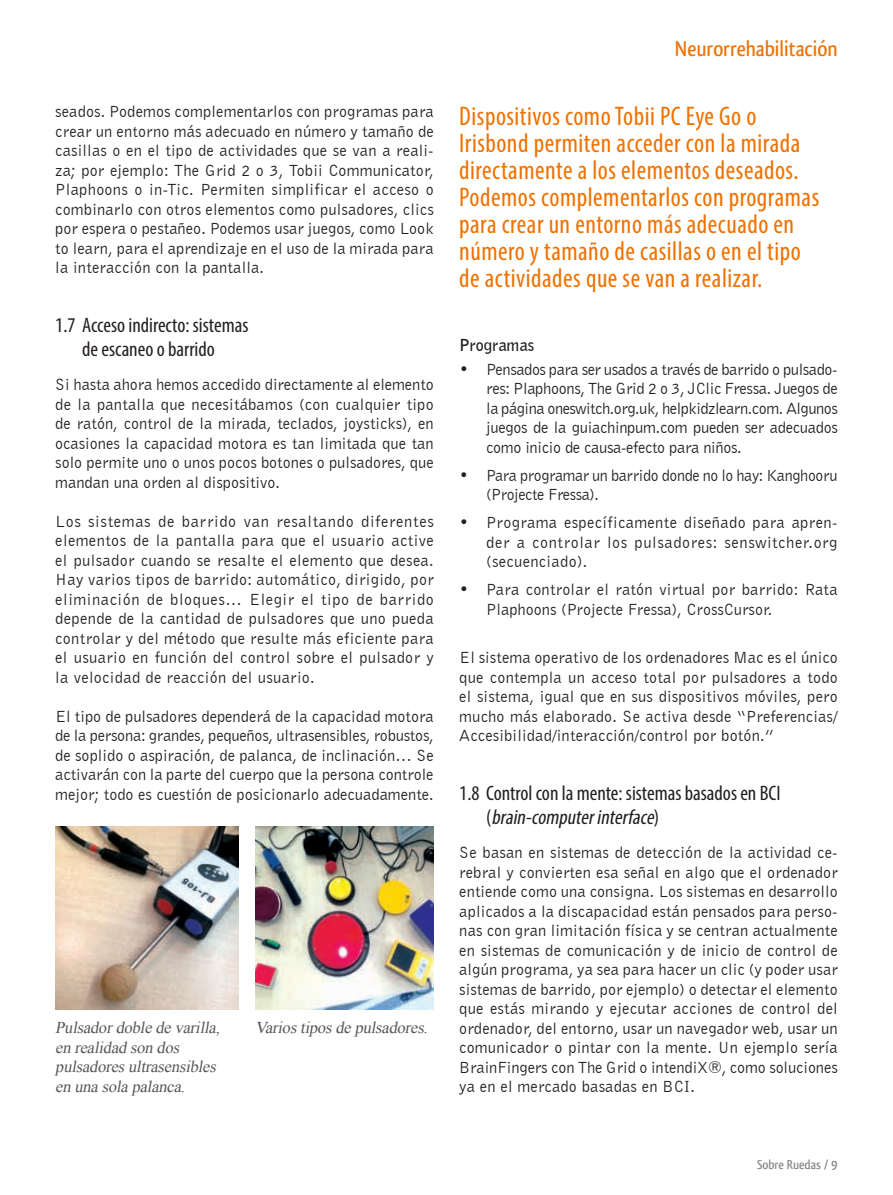
<style>
.page{position:relative;width:893px;height:1195px;background:#fff}
.page>*{position:absolute;margin:0;border:0;box-sizing:border-box;transform-origin:0 0}
._6_Destacat{font:condensed 27px/27px "Myriad Pro";letter-spacing:.02em;color:#ef7100}
._1_B_Secció_PETIT{font:500 22.5px "Qlassik";color:#ef7100}
._3_Entradeta{font:condensed 21px/24px "Myriad Pro";color:#231f20;text-align:center}
._5_A_Cos_de_text_PRI{font:16.5px/19.5px "Bell Gothic BT";color:#231f20;text-align:justify}
._8_Peu_foto{font:italic 16.5px/19.5px "Times New Roman";color:#57585a}
._5_A_Cos_de_text_PRI-2{font:16.5px/19.5px "Bell Gothic BT";letter-spacing:-.02em;color:#231f20}
._5_A_Cos_de_text_PRI-3{font:700 16.5px "Bell Gothic BT";color:#231f20}
.t1{font:500 13.5px "Qlassik";color:#808285}
.s1{font-style:italic}
.s2{font-weight:700}
</style>
<div class="page">
<img style="left:255px;top:827px;width:179px;height:182px">
<img style="left:55px;top:827px;width:183px;height:182px">
<p class="_5_A_Cos_de_text_PRI" style="left:55px;top:101px;width:380px">seados. Podemos complementarlos con programas para crear un entorno más adecuado en número y tamaño de casillas o en el tipo de actividades que se van a reali&shy;za; por ejemplo: The Grid 2 o 3, Tobii Communicator, Plaphoons o in-Tic. Permiten simplificar el acceso o combinarlo con otros elementos como pulsadores, clics por espera o pestañeo. Podemos usar juegos, como Look to learn, para el aprendizaje en el uso de la mirada para la interacción con la pantalla.</p>
<p class="_3_Entradeta" style="left:55px;top:312px;width:195px">1.7 Acceso indirecto: sistemas de escaneo o barrido</p>
<p class="_5_A_Cos_de_text_PRI" style="left:55px;top:374px;width:380px">Si hasta ahora hemos accedido directamente al elemento de la pantalla que necesitábamos (con cualquier tipo de ratón, control de la mirada, teclados, joysticks), en ocasiones la capacidad motora es tan limitada que tan solo permite uno o unos pocos botones o pulsadores, que mandan una orden al dispositivo.</p>
<p class="_5_A_Cos_de_text_PRI" style="left:55px;top:511px;width:380px">Los sistemas de barrido van resaltando diferentes elementos de la pantalla para que el usuario active el pulsador cuando se resalte el elemento que desea.<br>Hay varios tipos de barrido: automático, dirigido, por eliminación de bloques… Elegir el tipo de barrido depende de la cantidad de pulsadores que uno pueda controlar y del método que resulte más eficiente para el usuario en función del control sobre el pulsador y la velocidad de reacción del usuario.</p>
<p class="_5_A_Cos_de_text_PRI" style="left:55px;top:706px;width:380px">El tipo de pulsadores dependerá de la capacidad motora de la persona: grandes, pequeños, ultrasensibles, robustos, de soplido o aspiración, de palanca, de inclinación… Se activarán con la parte del cuerpo que la persona controle mejor; todo es cuestión de posicionarlo adecuadamente.</p>
<p class="_8_Peu_foto" style="left:55px;top:1018px;width:170px">Pulsadordobledevarilla,</p>
<p class="_8_Peu_foto" style="left:255px;top:1018px;width:178px">Variostiposdepulsadores.</p>
<p class="_8_Peu_foto" style="left:55px;top:1037px;width:166px">en realidad son dos pulsadoresultrasensibles en unasolapalanca.</p>
<p class="_1_B_Secció_PETIT" style="left:675px;top:35px;width:164px">Neurorrehabilitación</p>
<p class="_6_Destacat" style="left:459px;top:102px;width:361px">Dispositivos como Tobii PC Eye Go o Irisbond permiten acceder con la mirada directamente a los elementos deseados.<br>Podemos complementarlos con programas para crear un entorno más adecuado en número y tamaño de casillas o en el tipo de actividades que se van a realizar.</p>
<p class="_5_A_Cos_de_text_PRI-3" style="left:459px;top:334px;width:76px">Programas</p>
<p class="_5_A_Cos_de_text_PRI" style="left:486px;top:359px;width:353px;text-indent:-27px">• Pensados para ser usados a través de barrido o pulsado&shy;res: Plaphoons, The Grid 2 o 3, JClic Fressa. Juegos de la página oneswitch.org.uk, helpkidzlearn.com. Algunos juegos de la guiachinpum.com pueden ser adecuados como inicio de causa-efecto para niños.</p>
<p class="_5_A_Cos_de_text_PRI-2" style="left:486px;top:465px;width:353px;text-indent:-27px">• Para programar un barrido donde no lo hay: Kanghooru (Projecte Fressa).</p>
<p class="_5_A_Cos_de_text_PRI" style="left:486px;top:513px;width:353px;text-indent:-27px">• Programa específicamente diseñado para apren&shy;der a controlar los pulsadores: senswitcher.org (secuenciado).</p>
<p class="_5_A_Cos_de_text_PRI" style="left:486px;top:580px;width:353px;text-indent:-27px">• Para controlar el ratón virtual por barrido: Rata<br>Plaphoons (Projecte Fressa), CrossCursor.</p>
<p class="_5_A_Cos_de_text_PRI" style="left:459px;top:647px;width:380px">El sistema operativo de los ordenadores Mac es el único que contempla un acceso total por pulsadores a todo el sistema, igual que en sus dispositivos móviles, pero mucho más elaborado. Se activa desde “Preferencias/ Accesibilidad/interacción/control por botón.”</p>
<p class="_3_Entradeta" style="left:486px;top:780px;width:296px;text-align:left;text-indent:-27px">1.8 Control con la mente: sistemas basados en BCI ( <span class="s1">brain-computerinterface</span>)</p>
<p class="_5_A_Cos_de_text_PRI" style="left:459px;top:842px;width:380px">Se basan en sistemas de detección de la actividad ce&shy;rebral y convierten esa señal en algo que el ordenador entiende como una consigna. Los sistemas en desarrollo aplicados a la discapacidad están pensados para perso&shy;nas con gran limitación física y se centran actualmente en sistemas de comunicación y de inicio de control de algún programa, ya sea para hacer un clic (y poder usar sistemas de barrido, por ejemplo) o detectar el elemento que estás mirando y ejecutar acciones de control del ordenador, del entorno, usar un navegador web, usar un comunicador o pintar con la mente. Un ejemplo sería BrainFingers con The Grid o intendiX®, como soluciones ya en el mercado basadas en BCI.</p>
<p class="t1" style="left:757px;top:1157px;width:82px">Sobre Ruedas / <span class="s2">9</span></p>
</div>
